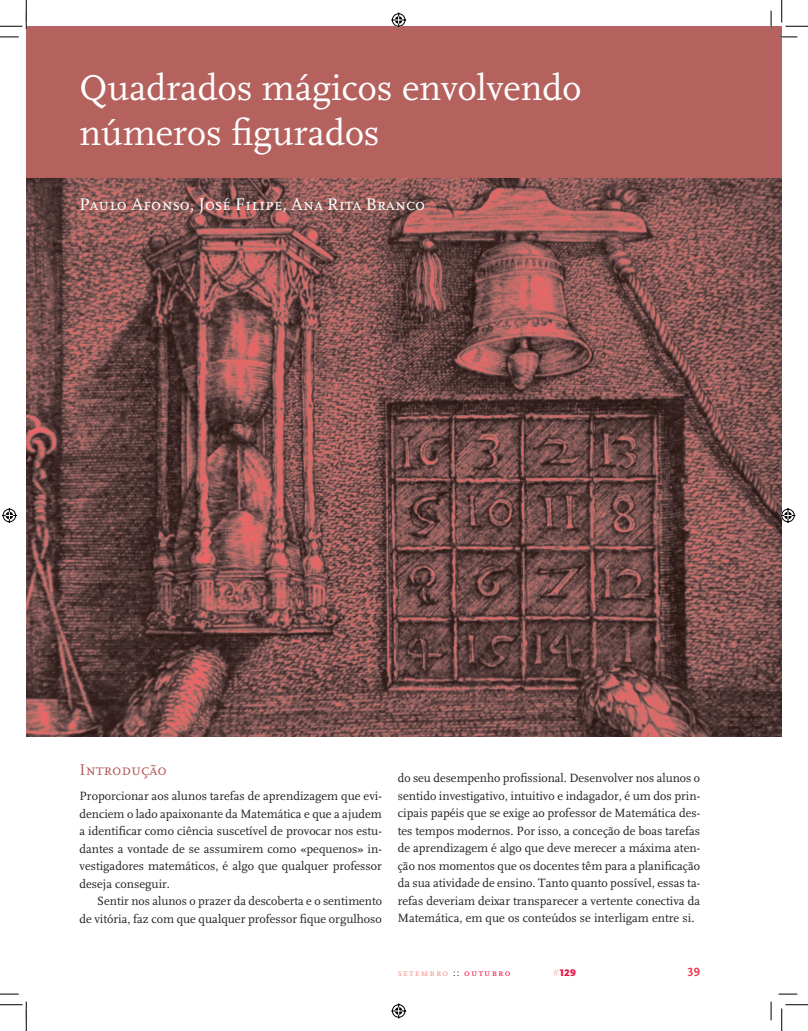
<style>
.page{position:relative;width:808px;height:1031px;background:#fff}
.page>*{position:absolute;margin:0;border:0;box-sizing:border-box;transform-origin:0 0}
.t1{font:37.5px/45px "Scala";color:#fff}
.t2{font:17.5px "Scala Caps";color:#fff}
.t3{font:16.25px "Scala Caps";color:#b5625f}
.t4{font:12.5px/17.5px "Scala";color:#231f20;text-align:justify}
.t5{font:12.5px "Scala Sans Bold SC";color:#ee3d55}
.t6{font:10px "Scala Caps";letter-spacing:.12em;color:#f59690}
.t7{font:900 10px "Scala Sans Pro";color:#ed1748}
.s1{color:#231f20}
.s2{color:#ed1748}
.s3{font-weight:400;color:#fabfb7}
</style>
<div class="page">
<div style="left:26px;top:26px;width:755px;height:173px;background:#b5625f"></div>
<img style="left:26px;top:179px;width:755px;height:557px">
<svg style="left:0;top:36px;width:19px;height:2px"></svg>
<svg style="left:778px;top:36px;width:19px;height:2px"></svg>
<svg style="left:0;top:993px;width:19px;height:1px"></svg>
<svg style="left:778px;top:993px;width:19px;height:1px"></svg>
<svg style="left:770px;top:11px;width:1px;height:18px"></svg>
<svg style="left:770px;top:1001px;width:1px;height:19px"></svg>
<svg style="left:0;top:0;width:27px;height:29px"></svg>
<svg style="left:0;top:1001px;width:27px;height:29px"></svg>
<svg style="left:781px;top:0;width:26px;height:27px"></svg>
<svg style="left:781px;top:1004px;width:26px;height:26px"></svg>
<svg style="left:391px;top:12px;width:16px;height:16px"></svg>
<svg style="left:391px;top:1003px;width:16px;height:16px"></svg>
<svg style="left:1px;top:508px;width:16px;height:15px"></svg>
<svg style="left:778px;top:506px;width:18px;height:18px"></svg>
<h1 class="t1" style="left:79px;top:68px;width:503px">Quadrados mágicos envolvendo números figurados</h1>
<h2 class="t2" style="left:79px;top:193px;width:347px">Paulo Afonso, José Filipe, Ana Rita Branco</h2>
<h3 class="t3" style="left:79px;top:760px;width:89px">Introdução</h3>
<p class="t4" style="left:79px;top:788px;width:304px">Proporcionar aos alunos tarefas de aprendizagem que evi&shy;denciem o lado apaixonante da Matemática e que a ajudem a identificar como ciência suscetível de provocar nos estu&shy;dantes a vontade de se assumirem como «pequenos» in&shy;vestigadores matemáticos, é algo que qualquer professor deseja conseguir.</p>
<p class="t4" style="left:79px;top:893px;width:304px;text-align:right">Sentir nos alunos o prazer da descoberta e o sentimento<br>de vitória, faz com que qualquer professor fique orgulhoso</p>
<p class="t4" style="left:397px;top:770px;width:304px">do seu desempenho profissional. Desenvolver nos alunos o sentido investigativo, intuitivo e indagador, é um dos prin&shy;cipais papéis que se exige ao professor de Matemática des&shy;tes tempos modernos. Por isso, a conceção de boas tarefas de aprendizagem é algo que deve merecer a máxima aten&shy;ção nos momentos que os docentes têm para a planificação da sua atividade de ensino. Tanto quanto possível, essas ta&shy;refas deveriam deixar transparecer a vertente conectiva da Matemática, em que os conteúdos se interligam entre si.</p>
<p class="t6" style="left:397px;top:966px;width:114px">setembro <span class="s1">::</span> <span class="s2">outubro</span></p>
<p class="t7" style="left:552px;top:968px;width:24px"><span class="s3">#</span>129</p>
<p class="t5" style="left:687px;top:964px;width:14px">39</p>
</div>
